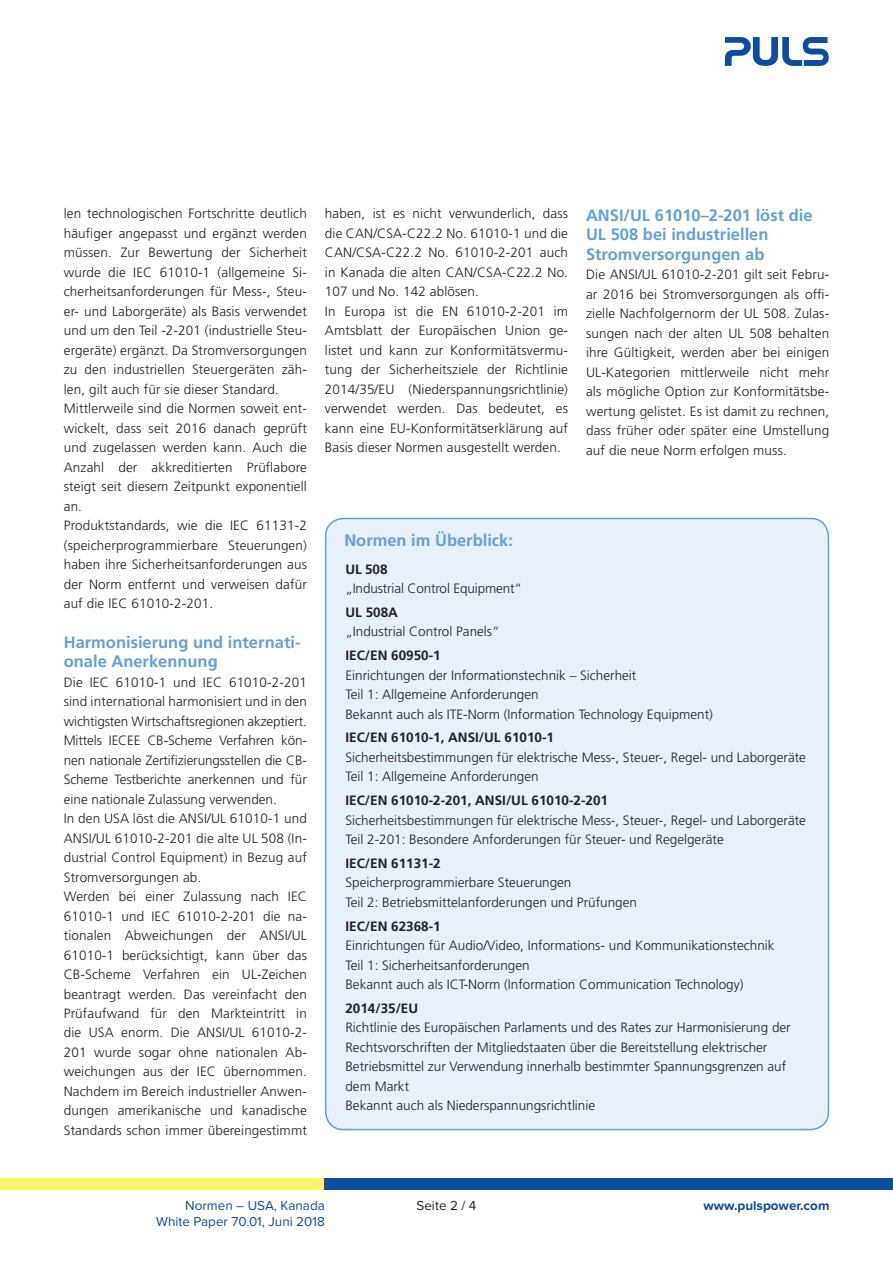
<style>
.page{position:relative;width:893px;height:1263px;background:#fff}
.page>*{position:absolute;margin:0;border:0;box-sizing:border-box;transform-origin:0 0}
.t1{font:700 16.5px/19.5px "Frutiger LT Std";color:#61a1d7}
.t2{font:300 13.5px/19.5px "Frutiger LT Std";letter-spacing:.01em;color:#231f20}
.t3{font:700 13.5px "Frutiger LT Std";color:#231f20}
.t4{font:13.5px "Proxima Nova Soft";color:#0d4da1}
.t5{font:300 13.5px "Frutiger LT Std";letter-spacing:-.01em;color:#231f20}
.t6{font:700 13.5px "Proxima Nova Soft";color:#0d4da1}
.t7{font:13.5px "Proxima Nova Soft";color:#231f20}
</style>
<div class="page">
<div style="left:0;top:1178px;width:325px;height:11px;background:#fff46d"></div>
<div style="left:325px;top:1178px;width:568px;height:11px;background:#0d4da1"></div>
<svg style="left:725px;top:37px;width:104px;height:29px"></svg>
<div style="left:326px;top:518px;width:502px;height:611px;background:#e8f0f9;border-radius:18px"></div>
<div style="left:325px;top:518px;width:504px;height:612px;border:2px solid #61a1d7;border-radius:18px"></div>
<p class="t2" style="left:64px;top:204px;width:245px">len technologischen Fortschritte deutlich häufiger angepasst und ergänzt werden müssen. Zur Bewertung der Sicherheit wurde die IEC 61010-1 (allgemeine Si&shy;cherheitsanforderungen für Mess-, Steu&shy;er- und Laborgeräte) als Basis verwendet und um den Teil -2-201 (industrielle Steu&shy;ergeräte) ergänzt. Da Stromversorgungen zu den industriellen Steuergeräten zäh&shy;len, gilt auch für sie dieser Standard.<br>Mittlerweile sind die Normen soweit ent&shy;wickelt, dass seit 2016 danach geprüft und zugelassen werden kann. Auch die Anzahl der akkreditierten Prüflabore steigt seit diesem Zeitpunkt exponentiell an.<br>Produktstandards, wie die IEC 61131-2 (speicherprogrammierbare Steuerungen) haben ihre Sicherheitsanforderungen aus der Norm entfernt und verweisen dafür auf die IEC 61010-2-201.</p>
<p class="t1" style="left:64px;top:632px;width:238px">Harmonisierung und internati&shy;onale Anerkennung</p>
<p class="t2" style="left:64px;top:672px;width:245px">Die IEC 61010-1 und IEC 61010-2-201 sind international harmonisiert und in den wichtigsten Wirtschaftsregionen akzeptiert.<br>Mittels IECEE CB-Scheme Verfahren kön&shy;nen nationale Zertifizierungsstellen die CB-Scheme Testberichte anerkennen und für eine nationale Zulassung verwenden.<br>In den USA löst die ANSI/UL 61010-1 und ANSI/UL 61010-2-201 die alte UL 508 (In&shy;dustrial Control Equipment) in Bezug auf Stromversorgungen ab.<br>Werden bei einer Zulassung nach IEC 61010-1 und IEC 61010-2-201 die na&shy;tionalen Abweichungen der ANSI/UL 61010-1 berücksichtigt, kann über das CB-Scheme Verfahren ein UL-Zeichen beantragt werden. Das vereinfacht den Prüfaufwand für den Markteintritt in die USA enorm. Die ANSI/UL 61010-2- 201 wurde sogar ohne nationalen Ab&shy;weichungen aus der IEC übernommen.<br>Nachdem im Bereich industrieller Anwen&shy;dungen amerikanische und kanadische Standards schon immer übereingestimmt</p>
<p class="t2" style="left:325px;top:204px;width:245px">haben, ist es nicht verwunderlich, dass die CAN/CSA-C22.2 No. 61010-1 und die CAN/CSA-C22.2 No. 61010-2-201 auch in Kanada die alten CAN/CSA-C22.2 No.<br>107 und No. 142 ablösen.<br>In Europa ist die EN 61010-2-201 im Amtsblatt der Europäischen Union ge&shy;listet und kann zur Konformitätsvermu&shy;tung der Sicherheitsziele der Richtlinie 2014/35/EU (Niederspannungsrichtlinie) verwendet werden. Das bedeutet, es kann eine EU-Konformitätserklärung auf Basis dieser Normen ausgestellt werden.</p>
<p class="t1" style="left:586px;top:205px;width:228px">ANSI/UL 61010–2-201 löst die<br>UL 508 bei industriellen<br>Stromversorgungen ab</p>
<p class="t2" style="left:586px;top:265px;width:245px;text-align:justify">Die ANSI/UL 61010-2-201 gilt seit Febru&shy;ar 2016 bei Stromversorgungen als offi&shy;zielle Nachfolgernorm der UL 508. Zulas&shy;sungen nach der alten UL 508 behalten ihre Gültigkeit, werden aber bei einigen UL-Kategorien mittlerweile nicht mehr als mögliche Option zur Konformitätsbe&shy;wertung gelistet. Es ist damit zu rechnen, dass früher oder später eine Umstellung auf die neue Norm erfolgen muss.</p>
<p class="t1" style="left:344px;top:530px;width:170px">Normen im Überblick:</p>
<p class="t3" style="left:345px;top:561px;width:44px">UL 508</p>
<p class="t5" style="left:345px;top:581px;width:178px">„Industrial Control Equipment“</p>
<p class="t3" style="left:345px;top:604px;width:54px">UL 508A</p>
<p class="t2" style="left:345px;top:622px;width:156px">„Industrial Control Panels“</p>
<p class="t3" style="left:345px;top:647px;width:97px">IEC/EN 60950-1</p>
<p class="t2" style="left:345px;top:665px;width:369px">Einrichtungen der Informationstechnik – Sicherheit<br>Teil 1: Allgemeine Anforderungen<br>Bekannt auch als ITE-Norm (Information Technology Equipment)</p>
<p class="t3" style="left:345px;top:730px;width:210px">IEC/EN 61010-1, ANSI/UL 61010-1</p>
<p class="t2" style="left:345px;top:748px;width:462px">Sicherheitsbestimmungen für elektrische Mess-, Steuer-, Regel- und Laborgeräte<br>Teil 1: Allgemeine Anforderungen</p>
<p class="t3" style="left:345px;top:792px;width:264px">IEC/EN 61010-2-201, ANSI/UL 61010-2-201</p>
<p class="t2" style="left:345px;top:810px;width:462px">Sicherheitsbestimmungen für elektrische Mess-, Steuer-, Regel- und Laborgeräte<br>Teil 2-201: Besondere Anforderungen für Steuer- und Regelgeräte</p>
<p class="t3" style="left:345px;top:855px;width:97px">IEC/EN 61131-2</p>
<p class="t2" style="left:345px;top:873px;width:293px">Speicherprogrammierbare Steuerungen<br>Teil 2: Betriebsmittelanforderungen und Prüfungen</p>
<p class="t3" style="left:345px;top:918px;width:97px">IEC/EN 62368-1</p>
<p class="t2" style="left:345px;top:936px;width:431px">Einrichtungen für Audio/Video, Informations- und Kommunikationstechnik<br>Teil 1: Sicherheitsanforderungen<br>Bekannt auch als ICT-Norm (Information Communication Technology)</p>
<p class="t3" style="left:345px;top:1000px;width:74px">2014/35/EU</p>
<p class="t2" style="left:345px;top:1018px;width:447px">Richtlinie des Europäischen Parlaments und des Rates zur Harmonisierung der Rechtsvorschriften der Mitgliedstaaten über die Bereitstellung elektrischer Betriebsmittel zur Verwendung innerhalb bestimmter Spannungsgrenzen auf dem Markt<br>Bekannt auch als Niederspannungsrichtlinie</p>
<p class="t4" style="left:185px;top:1197px;width:141px">Normen – USA, Kanada</p>
<p class="t7" style="left:416px;top:1197px;width:62px">Seite 2 / 4</p>
<p class="t4" style="left:156px;top:1213px;width:170px">White Paper 70.01, Juni 2018</p>
<p class="t6" style="left:703px;top:1197px;width:128px">www.pulspower.com</p>
</div>
